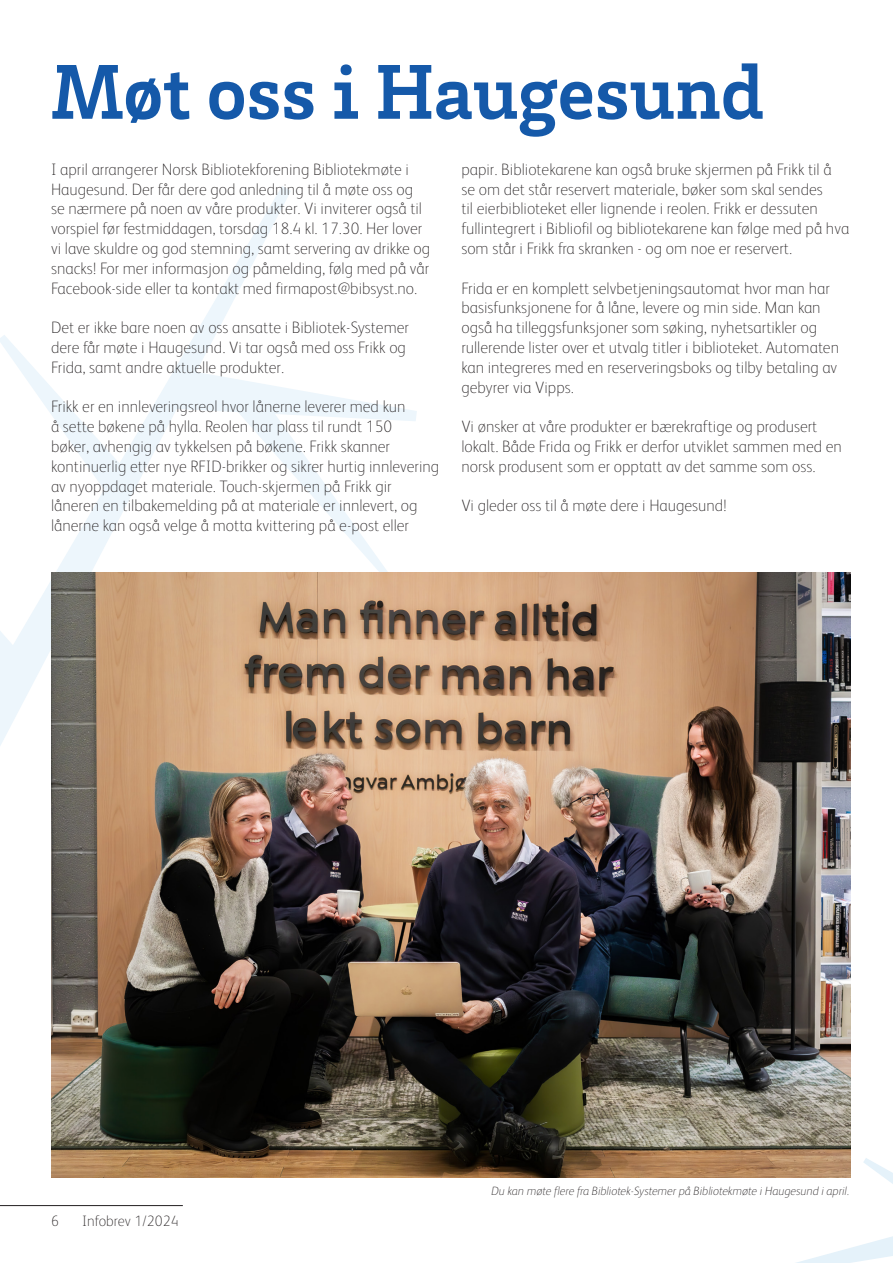
<style>
.page{position:relative;width:893px;height:1263px;background:#fff}
.page>*{position:absolute;margin:0;border:0;box-sizing:border-box;transform-origin:0 0}
.t1{font:700 79.5px "Brix Slab";color:#1559a9}
.brød{font:100 16.5px/19.8px "FS Albert";color:#231f20}
.t2{font:100 15px "FS Albert";color:#231f20}
.t3{font:italic 100 12px "FS Albert";color:#231f20}
</style>
<div class="page">
<svg style="left:0;top:186px;width:291px;height:560px"></svg>
<svg style="left:174px;top:369px;width:243px;height:203px"></svg>
<svg style="left:0;top:256px;width:132px;height:460px"></svg>
<svg style="left:796px;top:1236px;width:97px;height:27px"></svg>
<svg style="left:863px;top:1158px;width:30px;height:26px"></svg>
<hr style="left:0;top:1205px;width:183px;height:1px;background:#231f20">
<img style="left:51px;top:572px;width:799px;height:605px">
<p class="t1" style="left:51px;top:40px;width:714px">Møt oss i Haugesund</p>
<p class="brød" style="left:51px;top:159px;width:381px">I april arrangerer Norsk Bibliotekforening Bibliotekmøte i Haugesund. Der får dere god anledning til å møte oss og se nærmere på noen av våre produkter. Vi inviterer også til vorspiel før festmiddagen, torsdag 18.4 kl. 17.30. Her lover vi lave skuldre og god stemning, samt servering av drikke og snacks! For mer informasjon og påmelding, følg med på vår Facebook-side eller ta kontakt med firmapost@bibsyst.no.</p>
<p class="brød" style="left:51px;top:318px;width:359px">Det er ikke bare noen av oss ansatte i Bibliotek-Systemer dere får møte i Haugesund. Vi tar også med oss Frikk og<br>Frida, samt andre aktuelle produkter.</p>
<p class="brød" style="left:51px;top:397px;width:390px">Frikk er en innleveringsreol hvor lånerne leverer med kun<br>å sette bøkene på hylla. Reolen har plass til rundt 150<br>bøker, avhengig av tykkelsen på bøkene. Frikk skanner kontinuerlig etter nye RFID-brikker og sikrer hurtig innlevering av nyoppdaget materiale. Touch-skjermen på Frikk gir låneren en tilbakemelding på at materiale er innlevert, og lånerne kan også velge å motta kvittering på e-post eller</p>
<p class="brød" style="left:461px;top:159px;width:389px">papir. Bibliotekarene kan også bruke skjermen på Frikk til å se om det står reservert materiale, bøker som skal sendes<br>til eierbiblioteket eller lignende i reolen. Frikk er dessuten fullintegrert i Bibliofil og bibliotekarene kan følge med på hva som står i Frikk fra skranken - og om noe er reservert.</p>
<p class="brød" style="left:461px;top:278px;width:379px">Frida er en komplett selvbetjeningsautomat hvor man har basisfunksjonene for å låne, levere og min side. Man kan også ha tilleggsfunksjoner som søking, nyhetsartikler og rullerende lister over et utvalg titler i biblioteket. Automaten kan integreres med en reserveringsboks og tilby betaling av gebyrer via Vipps.</p>
<p class="brød" style="left:461px;top:417px;width:382px">Vi ønsker at våre produkter er bærekraftige og produsert lokalt. Både Frida og Frikk er derfor utviklet sammen med en norsk produsent som er opptatt av det samme som oss.</p>
<p class="brød" style="left:461px;top:496px;width:267px">Vi gleder oss til å møte dere i Haugesund!</p>
<p class="t2" style="left:51px;top:1212px;width:9px">6</p>
<p class="t2" style="left:82px;top:1212px;width:98px">Infobrev 1/2024</p>
<p class="t3" style="left:491px;top:1184px;width:359px">Du kan møte flere fra Bibliotek-Systemer på Bibliotekmøte i Haugesund i april.</p>
</div>
